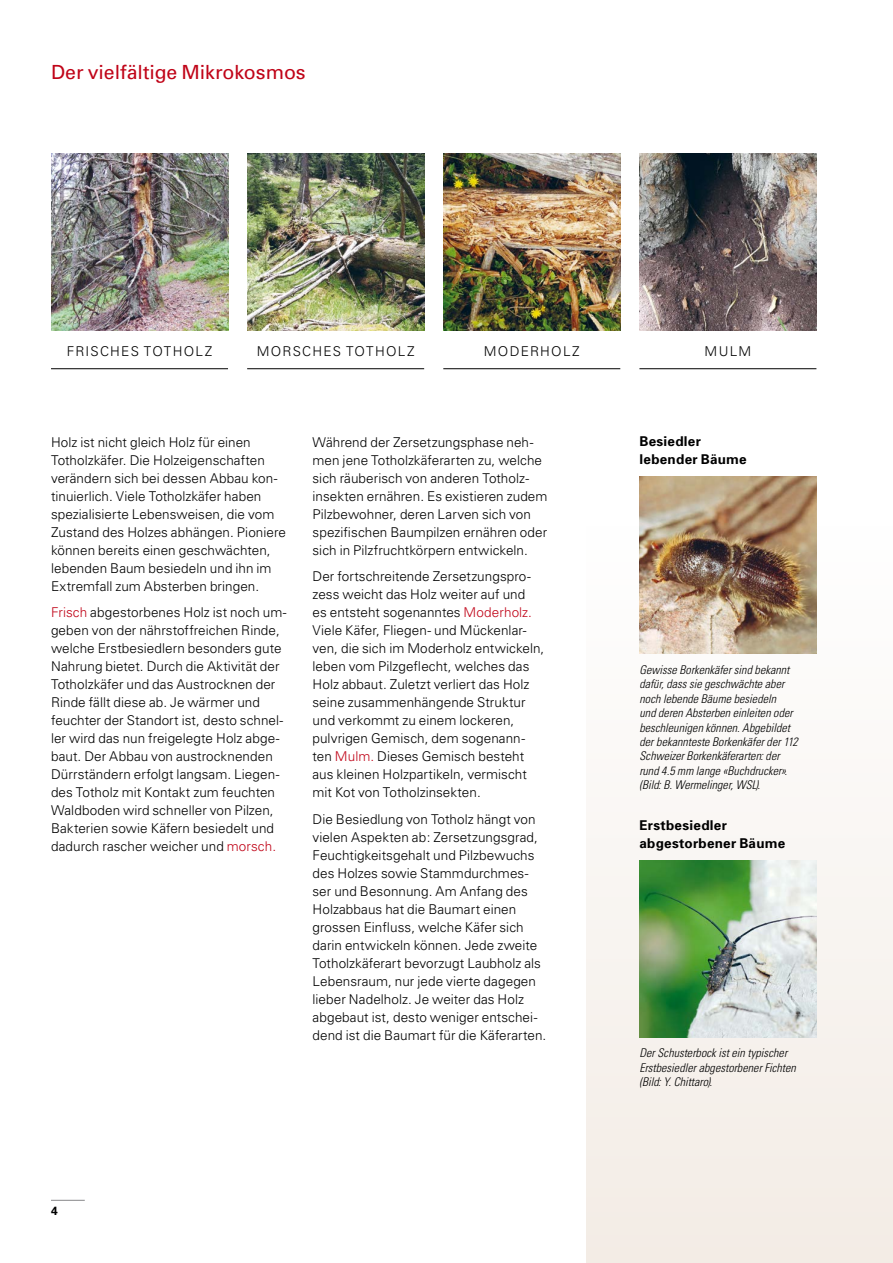
<style>
.page{position:relative;width:893px;height:1263px;background:#fff}
.page>*{position:absolute;margin:0;border:0;box-sizing:border-box;transform-origin:0 0}
.t1{font:19.5px "Univers";color:#c00418}
.t2{font:300 13.5px/18px "Univers";letter-spacing:.005em;color:#000}
.t3{font:700 13.5px/18px "Univers";letter-spacing:.02em;color:#000}
.t4{font:300 13.5px "Univers";letter-spacing:.095em;color:#000}
.t5{font:300 13.5px "Univers";letter-spacing:.09em;color:#000}
.t6{font:italic 300 condensed 12px/14.4px "Univers";letter-spacing:.005em;color:#000}
.t7{font:700 12px "Univers";color:#000}
.s1{color:#c00418}
</style>
<div class="page">
<hr style="left:51px;top:1200px;width:34px;height:1px;background:#87888a">
<div style="left:587px;top:526px;width:306px;height:737px;background:#f8f5f1"></div>
<img style="left:51px;top:153px;width:177px;height:177px">
<img style="left:247px;top:153px;width:177px;height:177px">
<img style="left:443px;top:153px;width:177px;height:177px">
<img style="left:639px;top:153px;width:177px;height:177px">
<hr style="left:51px;top:368px;width:177px;height:1px;background:#000">
<hr style="left:247px;top:368px;width:177px;height:1px;background:#000">
<hr style="left:443px;top:368px;width:177px;height:1px;background:#000">
<hr style="left:639px;top:368px;width:177px;height:1px;background:#000">
<img style="left:639px;top:477px;width:177px;height:177px">
<img style="left:639px;top:860px;width:177px;height:177px">
<h1 class="t1" style="left:51px;top:60px;width:256px">Der vielfältige Mikrokosmos</h1>
<p class="t5" style="left:67px;top:343px;width:147px">FRISCHES TOTHOLZ</p>
<p class="t4" style="left:257px;top:343px;width:159px">MORSCHES TOTHOLZ</p>
<p class="t4" style="left:484px;top:343px;width:97px">MODERHOLZ</p>
<p class="t2" style="left:705px;top:342px;width:48px">MULM</p>
<p class="t2" style="left:51px;top:433px;width:236px">Holz ist nicht gleich Holz für einen Totholzkäfer. Die Holzeigenschaften verändern sich bei dessen Abbau kon&shy;tinuierlich. Viele Totholzkäfer haben spezialisierte Lebensweisen, die vom Zustand des Holzes abhängen. Pioniere können bereits einen geschwächten, lebenden Baum besiedeln und ihn im Extremfall zum Absterben bringen.</p>
<p class="t2" style="left:51px;top:603px;width:237px"><span class="s1">Frisch</span> abgestorbenes Holz ist noch um&shy;geben von der nährstoffreichen Rinde, welche Erstbesiedlern besonders gute Nahrung bietet. Durch die Aktivität der Totholzkäfer und das Austrocknen der Rinde fällt diese ab. Je wärmer und feuchter der Standort ist, desto schnel&shy;ler wird das nun freigelegte Holz abge&shy;baut. Der Abbau von austrocknenden Dürrständern erfolgt langsam. Liegen&shy;des Totholz mit Kontakt zum feuchten Waldboden wird schneller von Pilzen, Bakterien sowie Käfern besiedelt und dadurch rascher weicher und <span class="s1">morsch.</span></p>
<p class="t2" style="left:313px;top:433px;width:236px">Während der Zersetzungsphase neh&shy;men jene Totholzkäferarten zu, welche sich räuberisch von anderen Totholz&shy;insekten ernähren. Es existieren zudem Pilzbewohner, deren Larven sich von spezifischen Baumpilzen ernähren oder sich in Pilzfruchtkörpern entwickeln.</p>
<p class="t2" style="left:312px;top:567px;width:233px">Der fortschreitende Zersetzungspro&shy;zess weicht das Holz weiter auf und<br>es entsteht sogenanntes <span class="s1">Moderholz.<br></span>Viele Käfer, Fliegen- und Mückenlar&shy;ven, die sich im Moderholz entwickeln, leben vom Pilzgeflecht, welches das Holz abbaut. Zuletzt verliert das Holz seine zusammenhängende Struktur und verkommt zu einem lockeren, pulvrigen Gemisch, dem sogenann&shy;ten <span class="s1">Mulm.</span> Dieses Gemisch besteht aus kleinen Holzpartikeln, vermischt mit Kot von Totholzinsekten.</p>
<p class="t2" style="left:312px;top:810px;width:235px">Die Besiedlung von Totholz hängt von vielen Aspekten ab: Zersetzungsgrad, Feuchtigkeitsgehalt und Pilzbewuchs des Holzes sowie Stammdurchmes&shy;ser und Besonnung. Am Anfang des Holzabbaus hat die Baumart einen grossen Einfluss, welche Käfer sich darin entwickeln können. Jede zweite Totholzkäferart bevorzugt Laubholz als Lebensraum, nur jede vierte dagegen lieber Nadelholz. Je weiter das Holz abgebaut ist, desto weniger entschei&shy;dend ist die Baumart für die Käferarten.</p>
<p class="t7" style="left:51px;top:1203px;width:8px">4</p>
<p class="t3" style="left:639px;top:432px;width:109px">Besiedler lebender Bäume</p>
<p class="t6" style="left:639px;top:662px;width:160px">Gewisse Borkenkäfer sind bekannt dafür, dass sie geschwächte aber noch lebende Bäume besiedeln<br>und deren Absterben einleiten oder beschleunigen können. Abgebildet der bekannteste Borkenkäfer der 112<br>Schweizer Borkenkäferarten: der rund 4.5 mm lange «Buchdrucker». (Bild: B. Wermelinger, WSL).</p>
<p class="t3" style="left:639px;top:815px;width:147px">Erstbesiedler abgestorbener Bäume</p>
<p class="t6" style="left:639px;top:1046px;width:158px">Der Schusterbock ist ein typischer<br>Erstbesiedler abgestorbener Fichten (Bild: Y. Chittaro).</p>
</div>
